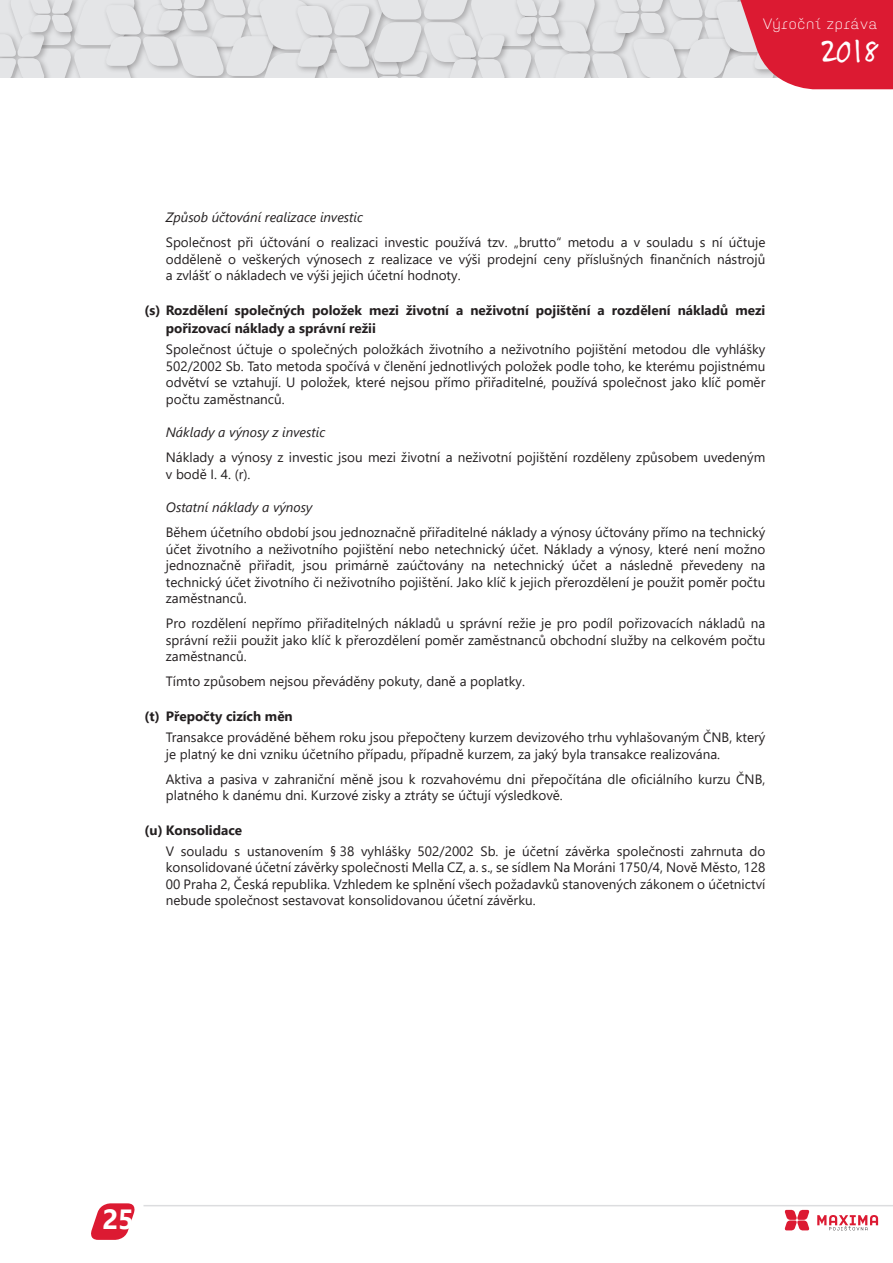
<style>
.page{position:relative;width:893px;height:1263px;background:#fff}
.page>*{position:absolute;margin:0;border:0;box-sizing:border-box;transform-origin:0 0}
.t1{font:33.15px "Felt Tip Roman";color:#fff}
.t2{font:700 27.75px "Segoe UI";color:#fff}
.t3{font:300 15px "Idealista";letter-spacing:.05em;color:#fff}
.proloha_odrazka{font:13.5px/16.5px "Segoe UI";color:#231f20;text-align:justify}
.priloha_pismena{font:700 13.5px/18px "Segoe UI";color:#231f20}
.priloha_odrazka_ital{font:italic 13.5px "Segoe UI";color:#231f20}
</style>
<div class="page">
<svg style="left:0;top:0;width:893px;height:89px;background:#e1c6cb"></svg>
<svg style="left:91px;top:1203px;width:44px;height:37px"></svg>
<svg style="left:817px;top:1215px;width:61px;height:15px"></svg>
<svg style="left:784px;top:1210px;width:26px;height:20px"></svg>
<hr style="left:144px;top:1205px;width:749px;height:1px;background:#dcdddf">
<p class="t3" style="left:763px;top:13px;width:116px">Výroční zpráva</p>
<h1 class="t1" style="left:822px;top:29px;width:59px">2018</h1>
<p class="priloha_odrazka_ital" style="left:166px;top:205px;width:199px">Způsob účtování realizace investic</p>
<p class="proloha_odrazka" style="left:166px;top:233px;width:601px">Společnost při účtování o realizaci investic používá tzv. „brutto“ metodu a v souladu s ní účtuje odděleně o veškerých výnosech z realizace ve výši prodejní ceny příslušných finančních nástrojů a zvlášť o nákladech ve výši jejich účetní hodnoty.</p>
<p class="priloha_pismena" style="left:166px;top:301px;width:601px;text-indent:-21px">(s) Rozdělení společných položek mezi životní a neživotní pojištění a rozdělení nákladů mezi pořizovací náklady a správní režii</p>
<p class="proloha_odrazka" style="left:166px;top:340px;width:601px">Společnost účtuje o společných položkách životního a neživotního pojištění metodou dle vyhlášky 502/2002 Sb. Tato metoda spočívá v členění jednotlivých položek podle toho, ke kterému pojistnému odvětví se vztahují. U položek, které nejsou přímo přiřaditelné, používá společnost jako klíč poměr počtu zaměstnanců.</p>
<p class="priloha_odrazka_ital" style="left:166px;top:420px;width:161px">Náklady a výnosy z investic</p>
<p class="proloha_odrazka" style="left:166px;top:448px;width:601px">Náklady a výnosy z investic jsou mezi životní a neživotní pojištění rozděleny způsobem uvedeným v bodě I. 4. (r).</p>
<p class="priloha_odrazka_ital" style="left:166px;top:495px;width:148px">Ostatní náklady a výnosy</p>
<p class="proloha_odrazka" style="left:166px;top:523px;width:601px">Během účetního období jsou jednoznačně přiřaditelné náklady a výnosy účtovány přímo na technický účet životního a neživotního pojištění nebo netechnický účet. Náklady a výnosy, které není možno jednoznačně přiřadit, jsou primárně zaúčtovány na netechnický účet a následně převedeny na technický účet životního či neživotního pojištění. Jako klíč k jejich přerozdělení je použit poměr počtu zaměstnanců.</p>
<p class="proloha_odrazka" style="left:166px;top:614px;width:601px">Pro rozdělení nepřímo přiřaditelných nákladů u správní režie je pro podíl pořizovacích nákladů na správní režii použit jako klíč k přerozdělení poměr zaměstnanců obchodní služby na celkovém počtu zaměstnanců.</p>
<p class="proloha_odrazka" style="left:166px;top:672px;width:361px">Tímto způsobem nejsou převáděny pokuty, daně a poplatky.</p>
<p class="priloha_pismena" style="left:145px;top:706px;width:150px">(t) Přepočty cizích měn</p>
<p class="proloha_odrazka" style="left:166px;top:728px;width:601px">Transakce prováděné během roku jsou přepočteny kurzem devizového trhu vyhlašovaným ČNB, který je platný ke dni vzniku účetního případu, případně kurzem, za jaký byla transakce realizována.</p>
<p class="proloha_odrazka" style="left:166px;top:769px;width:601px">Aktiva a pasiva v zahraniční měně jsou k rozvahovému dni přepočítána dle oficiálního kurzu ČNB, platného k danému dni. Kurzové zisky a ztráty se účtují výsledkově.</p>
<p class="priloha_pismena" style="left:145px;top:820px;width:99px">(u) Konsolidace</p>
<p class="proloha_odrazka" style="left:166px;top:842px;width:601px">V souladu s ustanovením § 38 vyhlášky 502/2002 Sb. je účetní závěrka společnosti zahrnuta do konsolidované účetní závěrky společnosti Mella CZ, a. s., se sídlem Na Moráni 1750/4, Nově Město, 128<br>00 Praha 2, Česká republika. Vzhledem ke splnění všech požadavků stanovených zákonem o účetnictví nebude společnost sestavovat konsolidovanou účetní závěrku.</p>
<h2 class="t2" style="left:102px;top:1193px;width:33px">25</h2>
</div>
